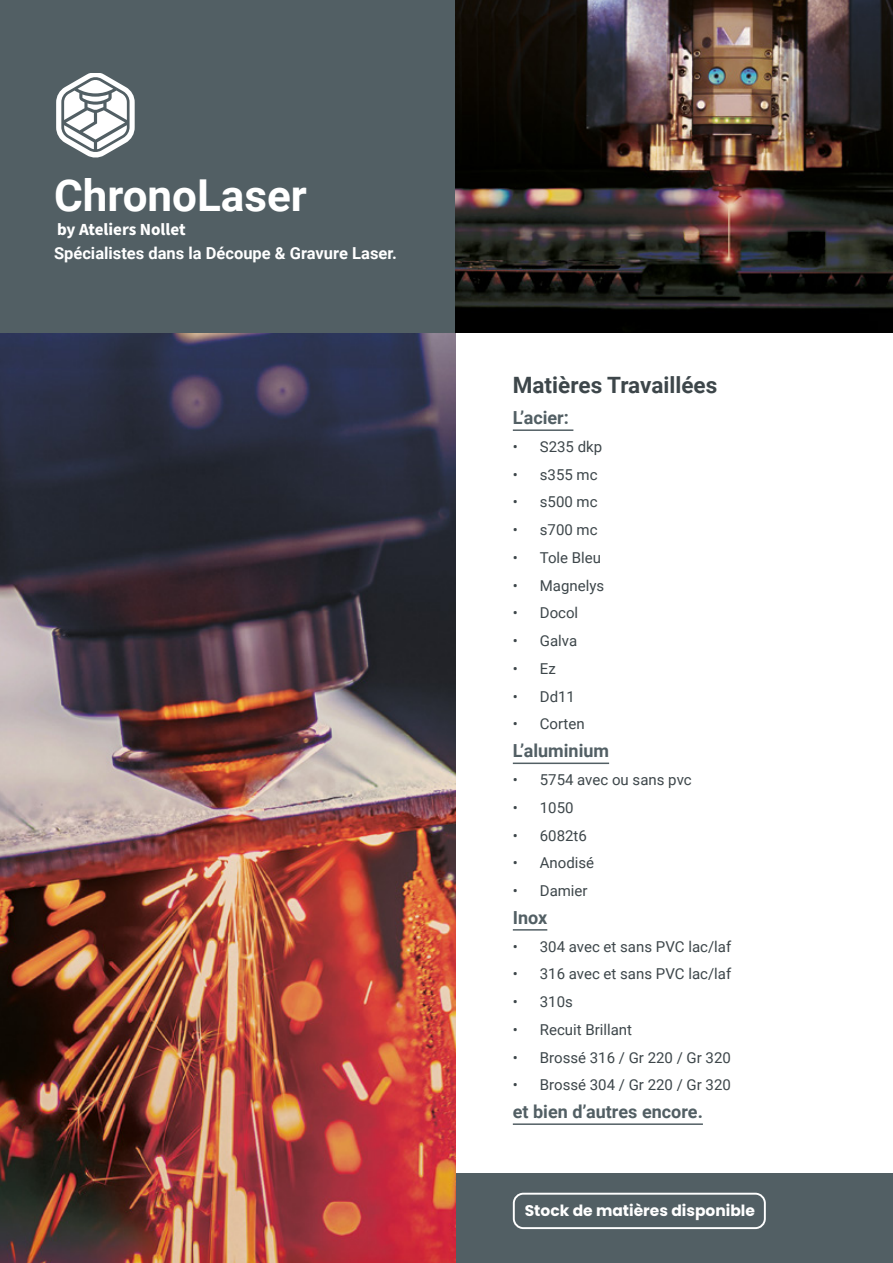
<style>
.page{position:relative;width:893px;height:1263px;background:#fff}
.page>*{position:absolute;margin:0;border:0;box-sizing:border-box;transform-origin:0 0}
.t1{font:700 43.95px "Roboto";color:#fff}
.t2{font:700 22.5px "Roboto";color:#3d464a}
.t3{font:700 18px "Roboto";color:#525f64}
.t4{font:700 16.95px "Source Sans Pro";color:#fff}
.t5{font:700 16.5px "Roboto";color:#fff}
.t6{font:700 15.45px "Poppins";color:#fff}
.t7{font:15px "Roboto";color:#3d464a}
</style>
<div class="page">
<div style="left:421px;top:1174px;width:472px;height:89px;background:#525f64"></div>
<img style="left:0;top:333px;width:455px;height:930px">
<div style="left:0;top:0;width:465px;height:333px;background:#525f64"></div>
<svg style="left:56px;top:73px;width:79px;height:85px"></svg>
<img style="left:455px;top:0;width:438px;height:333px">
<div style="left:513px;top:1193px;width:253px;height:36px;border:2px solid #fff;border-radius:10px"></div>
<hr style="left:513px;top:429px;width:60px;height:2px;background:#525f64">
<hr style="left:513px;top:762px;width:96px;height:2px;background:#525f64">
<hr style="left:513px;top:929px;width:34px;height:2px;background:#525f64">
<hr style="left:513px;top:1123px;width:190px;height:2px;background:#525f64">
<h1 class="t1" style="left:54px;top:165px;width:254px">ChronoLaser</h1>
<p class="t4" style="left:57px;top:218px;width:130px">by Ateliers Nollet</p>
<p class="t5" style="left:54px;top:242px;width:344px">Spécialistes dans la Découpe &amp; Gravure Laser.</p>
<h2 class="t2" style="left:513px;top:369px;width:206px">Matières Travaillées</h2>
<p class="t3" style="left:513px;top:405px;width:58px">L’acier:</p>
<p class="t7" style="left:513px;top:436px;width:91px">• S235 dkp</p>
<p class="t7" style="left:513px;top:464px;width:86px">• s355 mc</p>
<p class="t7" style="left:513px;top:492px;width:86px">• s500 mc</p>
<p class="t7" style="left:513px;top:519px;width:86px">• s700 mc</p>
<p class="t7" style="left:513px;top:547px;width:90px">• Tole Bleu</p>
<p class="t7" style="left:513px;top:575px;width:93px">• Magnelys</p>
<p class="t7" style="left:513px;top:603px;width:67px">• Docol</p>
<p class="t7" style="left:513px;top:630px;width:66px">• Galva</p>
<p class="t7" style="left:513px;top:658px;width:44px">• Ez</p>
<p class="t7" style="left:513px;top:686px;width:64px">• Dd11</p>
<p class="t7" style="left:513px;top:714px;width:73px">• Corten</p>
<p class="t3" style="left:513px;top:738px;width:98px">L’aluminium</p>
<p class="t7" style="left:513px;top:769px;width:180px">• 5754 avec ou sans pvc</p>
<p class="t7" style="left:513px;top:797px;width:62px">• 1050</p>
<p class="t7" style="left:513px;top:825px;width:76px">• 6082t6</p>
<p class="t7" style="left:513px;top:852px;width:83px">• Anodisé</p>
<p class="t7" style="left:513px;top:880px;width:76px">• Damier</p>
<p class="t3" style="left:513px;top:905px;width:36px">Inox</p>
<p class="t7" style="left:513px;top:936px;width:220px">• 304 avec et sans PVC lac/laf</p>
<p class="t7" style="left:513px;top:963px;width:220px">• 316 avec et sans PVC lac/laf</p>
<p class="t7" style="left:513px;top:991px;width:62px">• 310s</p>
<p class="t7" style="left:513px;top:1019px;width:121px">• Recuit Brillant</p>
<p class="t7" style="left:513px;top:1047px;width:220px">• Brossé 316 / Gr 220 / Gr 320</p>
<p class="t7" style="left:513px;top:1074px;width:220px">• Brossé 304 / Gr 220 / Gr 320</p>
<p class="t3" style="left:513px;top:1099px;width:192px">et bien d’autres encore.</p>
<p class="t6" style="left:525px;top:1201px;width:232px">Stock de matières disponible</p>
</div>
